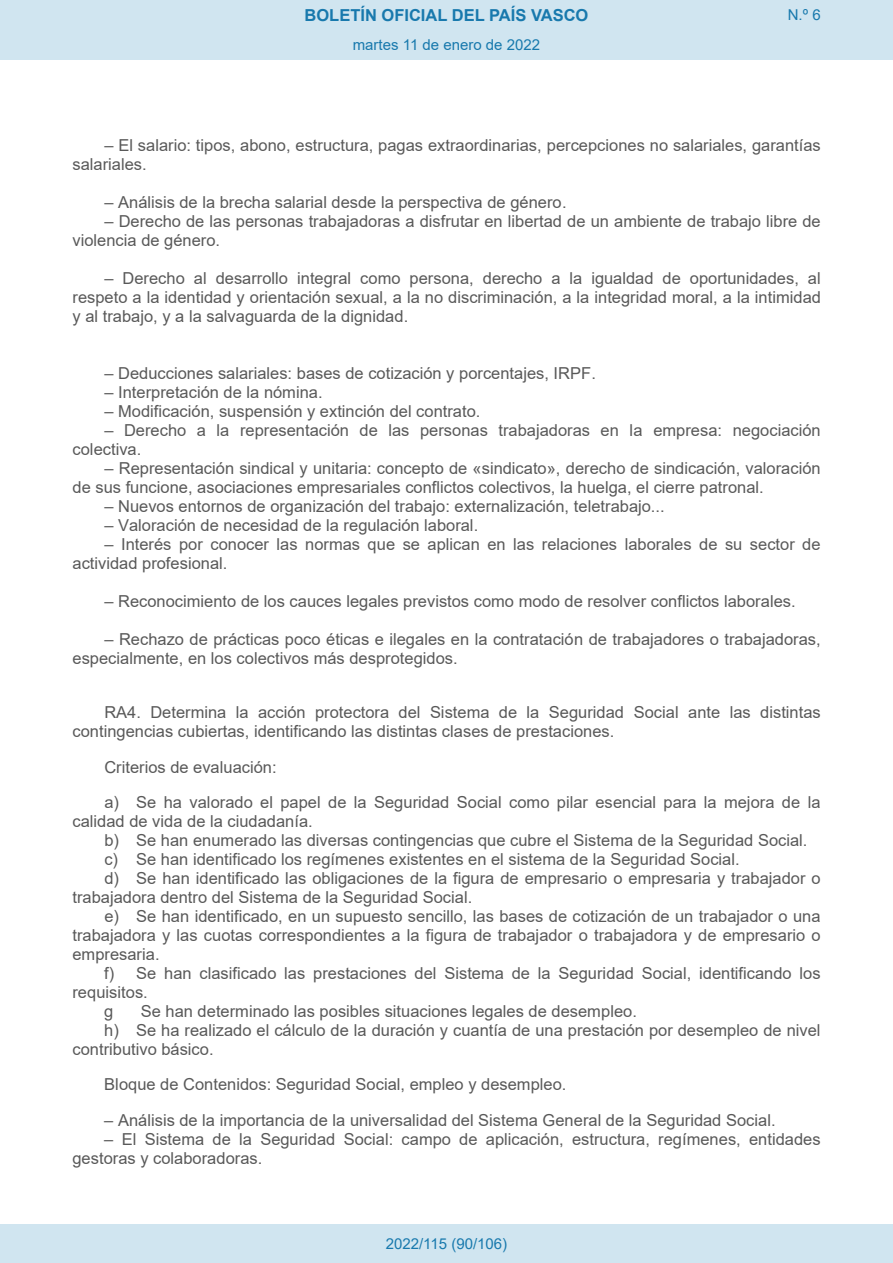
<style>
.page{position:relative;width:893px;height:1263px;background:#fff}
.page>*{position:absolute;margin:0;border:0;box-sizing:border-box;transform-origin:0 0}
.t1{font:16.5px/19px "Arial";color:#595959}
.t2{font:700 16.5px "Arial";color:#1879ad}
.Paginacion_Centro{font:15px "Arial";color:#1879ad}
</style>
<div class="page">
<div style="left:0;top:0;width:893px;height:60px;background:#d0e5f0"></div>
<div style="left:0;top:1225px;width:893px;height:38px;background:#d0e5f0"></div>
<p class="t2" style="left:305px;top:3px;width:285px">BOLETÍN OFICIAL DEL PAÍS VASCO</p>
<p class="Paginacion_Centro" style="left:788px;top:5px;width:34px">N.º 6</p>
<p class="Paginacion_Centro" style="left:353px;top:35px;width:189px">martes 11 de enero de 2022</p>
<p class="t1" style="left:73px;top:136px;width:750px;text-indent:32px">– El salario: tipos, abono, estructura, pagas extraordinarias, percepciones no salariales, garantías salariales.</p>
<p class="t1" style="left:104px;top:193px;width:464px">– Análisis de la brecha salarial desde la perspectiva de género.</p>
<p class="t1" style="left:73px;top:212px;width:750px;text-indent:32px">– Derecho de las personas trabajadoras a disfrutar en libertad de un ambiente de trabajo libre de violencia de género.</p>
<p class="t1" style="left:73px;top:269px;width:750px;text-align:justify;text-indent:32px">– Derecho al desarrollo integral como persona, derecho a la igualdad de oportunidades, al respeto a la identidad y orientación sexual, a la no discriminación, a la integridad moral, a la intimidad y al trabajo, y a la salvaguarda de la dignidad.</p>
<p class="t1" style="left:104px;top:364px;width:493px">– Deducciones salariales: bases de cotización y porcentajes, IRPF.</p>
<p class="t1" style="left:104px;top:383px;width:220px">– Interpretación de la nómina.</p>
<p class="t1" style="left:104px;top:402px;width:378px">– Modificación, suspensión y extinción del contrato.</p>
<p class="t1" style="left:73px;top:421px;width:750px;text-indent:32px">– Derecho a la representación de las personas trabajadoras en la empresa: negociación colectiva.</p>
<p class="t1" style="left:72px;top:458px;width:750px;text-indent:32px">– Representación sindical y unitaria: concepto de «sindicato», derecho de sindicación, valoración de sus funcione, asociaciones empresariales conflictos colectivos, la huelga, el cierre patronal.</p>
<p class="t1" style="left:104px;top:496px;width:562px">– Nuevos entornos de organización del trabajo: externalización, teletrabajo...</p>
<p class="t1" style="left:104px;top:515px;width:375px">– Valoración de necesidad de la regulación laboral.</p>
<p class="t1" style="left:72px;top:534px;width:750px;text-indent:32px">– Interés por conocer las normas que se aplican en las relaciones laborales de su sector de actividad profesional.</p>
<p class="t1" style="left:104px;top:591px;width:693px">– Reconocimiento de los cauces legales previstos como modo de resolver conflictos laborales.</p>
<p class="t1" style="left:72px;top:629px;width:750px;text-indent:32px">– Rechazo de prácticas poco éticas e ilegales en la contratación de trabajadores o trabajadoras, especialmente, en los colectivos más desprotegidos.</p>
<p class="t1" style="left:72px;top:703px;width:750px;text-indent:32px">RA4. Determina la acción protectora del Sistema de la Seguridad Social ante las distintas contingencias cubiertas, identificando las distintas clases de prestaciones.</p>
<p class="t1" style="left:104px;top:749px;width:718px;line-height:35.4px">Criterios de evaluación:<br>a) Se ha valorado el papel de la Seguridad Social como pilar esencial para la mejora de la</p>
<p class="t1" style="left:72px;top:811px;width:242px">calidad de vida de la ciudadanía.</p>
<p class="t1" style="left:104px;top:830px;width:705px">b) Se han enumerado las diversas contingencias que cubre el Sistema de la Seguridad Social.</p>
<p class="t1" style="left:104px;top:849px;width:637px">c) Se han identificado los regímenes existentes en el sistema de la Seguridad Social.</p>
<p class="t1" style="left:104px;top:868px;width:718px">d) Se han identificado las obligaciones de la figura de empresario o empresaria y trabajador o</p>
<p class="t1" style="left:72px;top:887px;width:401px">trabajadora dentro del Sistema de la Seguridad Social.</p>
<p class="t1" style="left:104px;top:906px;width:718px">e) Se han identificado, en un supuesto sencillo, las bases de cotización de un trabajador o una</p>
<p class="t1" style="left:72px;top:925px;width:750px">trabajadora y las cuotas correspondientes a la figura de trabajador o trabajadora y de empresario o</p>
<p class="t1" style="left:72px;top:944px;width:89px">empresaria.</p>
<p class="t1" style="left:104px;top:963px;width:718px">f) Se han clasificado las prestaciones del Sistema de la Seguridad Social, identificando los</p>
<p class="t1" style="left:72px;top:982px;width:77px">requisitos.</p>
<p class="t1" style="left:104px;top:1001px;width:11px">g</p>
<p class="t1" style="left:141px;top:1001px;width:498px">Se han determinado las posibles situaciones legales de desempleo.</p>
<p class="t1" style="left:104px;top:1020px;width:718px">h) Se ha realizado el cálculo de la duración y cuantía de una prestación por desempleo de nivel</p>
<p class="t1" style="left:72px;top:1039px;width:143px">contributivo básico.</p>
<p class="t1" style="left:104px;top:1075px;width:464px">Bloque de Contenidos: Seguridad Social, empleo y desempleo.</p>
<p class="t1" style="left:104px;top:1110px;width:673px">– Análisis de la importancia de la universalidad del Sistema General de la Seguridad Social.</p>
<p class="t1" style="left:72px;top:1129px;width:750px;text-indent:32px">– El Sistema de la Seguridad Social: campo de aplicación, estructura, regímenes, entidades gestoras y colaboradoras.</p>
<p class="Paginacion_Centro" style="left:386px;top:1234px;width:123px">2022/115 (90/106)</p>
</div>
